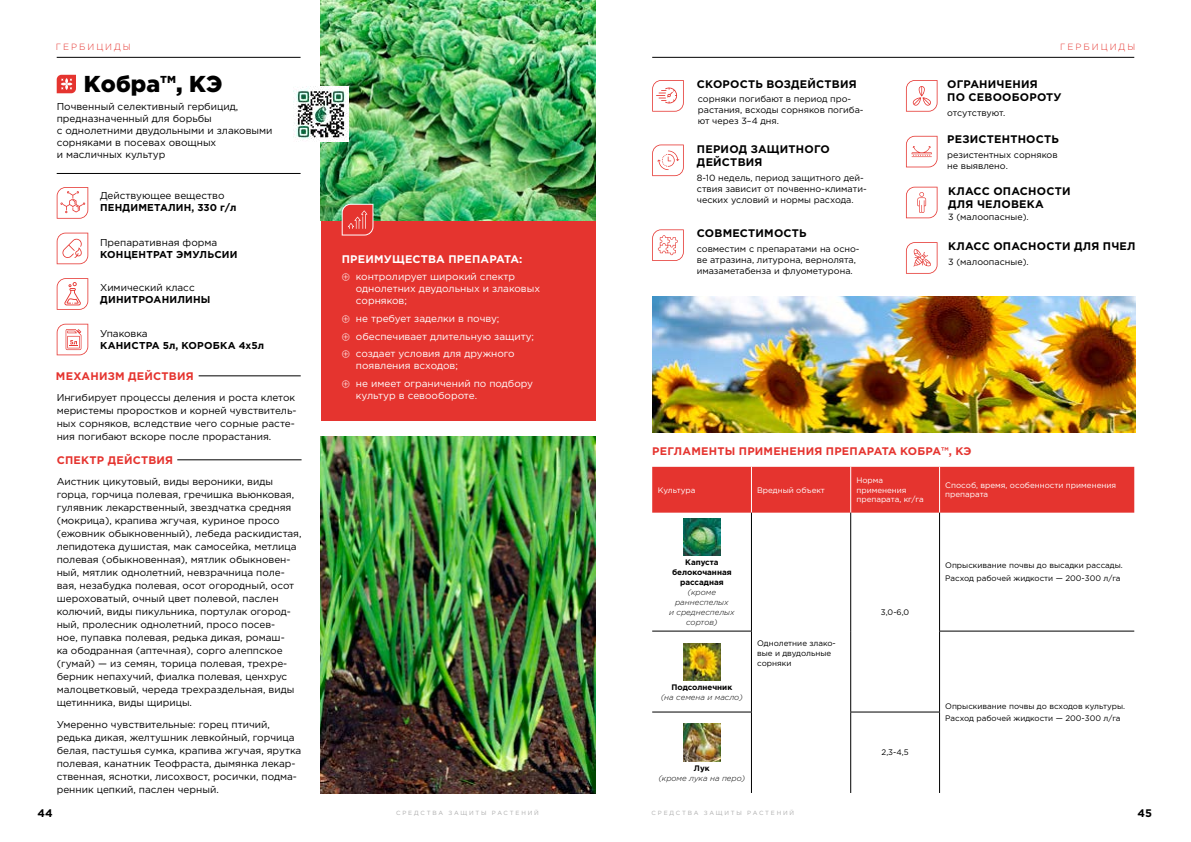
<style>
.page{position:relative;width:1191px;height:842px;background:#fff}
.page>*{position:absolute;margin:0;border:0;box-sizing:border-box;transform-origin:0 0}
.t1{font:900 23px "Gotham Pro";color:#000}
.t2{font:700 11px/13.2px "Gotham Pro";letter-spacing:.02em;color:#000}
.t3{font:700 11px "Gotham Pro";letter-spacing:.02em;color:#e5342f}
.t4{font:700 11px "Gotham Pro";letter-spacing:.02em;color:#fff}
.t5{font:10px/13px "Gotham Pro";color:#000}
.t6{font:10px/17.7px "Gotham Pro";color:#fff}
.t7{font:700 10px "Gotham Pro";letter-spacing:.02em;color:#000}
.t8{font:9px/11px "Gotham Pro";color:#000}
.t9{font:300 9px "Gotham Pro";letter-spacing:.22em;color:#e5342f}
.t10{font:8px/10px "Gotham Pro";color:#000}
.t11{font:8px/9.6px "Gotham Pro";color:#fff}
.t12{font:italic 300 8px/10px "Gotham Pro";color:#000;text-align:center}
.t13{font:700 8px/10px "Gotham Pro";color:#000;text-align:center}
.t14{font:6px "Gotham Pro";letter-spacing:.3em;color:#acacac}
.s1{font-family:"My Font"}
</style>
<div class="page">
<svg style="left:57px;top:75px;width:19px;height:18px"></svg>
<svg style="left:57px;top:187px;width:31px;height:32px"></svg>
<svg style="left:57px;top:233px;width:31px;height:31px"></svg>
<svg style="left:57px;top:278px;width:31px;height:32px"></svg>
<hr style="left:177px;top:460px;width:124px;height:1px;background:#000">
<hr style="left:57px;top:173px;width:243px;height:1px;background:#000">
<hr style="left:199px;top:376px;width:102px;height:1px;background:#000">
<div style="left:321px;top:221px;width:274px;height:200px;background:#e5342f"></div>
<img style="left:321px;top:0;width:274px;height:221px">
<svg style="left:342px;top:204px;width:31px;height:32px"></svg>
<svg style="left:57px;top:324px;width:31px;height:31px"></svg>
<img style="left:293px;top:86px;width:56px;height:56px">
<img style="left:321px;top:437px;width:274px;height:357px">
<img style="left:652px;top:296px;width:483px;height:136px">
<svg style="left:652px;top:145px;width:32px;height:31px"></svg>
<svg style="left:652px;top:80px;width:32px;height:32px"></svg>
<svg style="left:906px;top:80px;width:31px;height:32px"></svg>
<svg style="left:906px;top:136px;width:31px;height:31px"></svg>
<svg style="left:652px;top:229px;width:32px;height:32px"></svg>
<svg style="left:906px;top:242px;width:31px;height:32px"></svg>
<svg style="left:906px;top:187px;width:31px;height:31px"></svg>
<hr style="left:57px;top:57px;width:243px;height:1px;background:#000">
<hr style="left:652px;top:57px;width:482px;height:1px;background:#000">
<div style="left:652px;top:467px;width:482px;height:46px;background:#e5342f"></div>
<hr style="left:751px;top:467px;width:1px;height:46px;background:#fff">
<hr style="left:850px;top:467px;width:1px;height:46px;background:#fff">
<hr style="left:939px;top:467px;width:1px;height:46px;background:#fff">
<hr style="left:751px;top:513px;width:1px;height:118px;background:#000">
<hr style="left:850px;top:513px;width:1px;height:118px;background:#000">
<hr style="left:850px;top:631px;width:1px;height:81px;background:#000">
<hr style="left:939px;top:513px;width:1px;height:118px;background:#000">
<hr style="left:652px;top:631px;width:99px;height:1px;background:#000">
<hr style="left:751px;top:631px;width:1px;height:81px;background:#000">
<hr style="left:939px;top:631px;width:195px;height:1px;background:#000">
<hr style="left:939px;top:631px;width:1px;height:81px;background:#000">
<hr style="left:652px;top:712px;width:99px;height:1px;background:#000">
<hr style="left:751px;top:712px;width:1px;height:81px;background:#000">
<hr style="left:850px;top:712px;width:89px;height:1px;background:#000">
<hr style="left:850px;top:712px;width:1px;height:81px;background:#000">
<hr style="left:939px;top:712px;width:1px;height:81px;background:#000">
<img style="left:683px;top:518px;width:37px;height:37px">
<img style="left:683px;top:643px;width:37px;height:37px">
<img style="left:683px;top:724px;width:37px;height:37px">
<p class="t9" style="left:56px;top:42px;width:76px">ГЕРБИЦИДЫ</p>
<p class="t9" style="left:1060px;top:42px;width:76px">ГЕРБИЦИДЫ</p>
<h1 class="t1" style="left:84px;top:70px;width:140px">Кобра™, КЭ</h1>
<p class="t5" style="left:57px;top:100px;width:217px;line-height:12px">Почвенный селективный гербицид, предназначенный для борьбы<br>с однолетними двудольными и злаковыми сорняками в посевах овощных<br>и масличных культур</p>
<p class="t5" style="left:100px;top:189px;width:126px">Действующее вещество</p>
<p class="t7" style="left:100px;top:202px;width:138px">ПЕНДИМЕТАЛИН, 330 г/л</p>
<p class="t5" style="left:100px;top:235px;width:119px">Препаративная форма</p>
<p class="t7" style="left:100px;top:248px;width:139px">КОНЦЕНТРАТ ЭМУЛЬСИИ</p>
<p class="t5" style="left:100px;top:281px;width:96px">Химический класс</p>
<p class="t7" style="left:100px;top:294px;width:112px">ДИНИТРОАНИЛИНЫ</p>
<p class="t5" style="left:100px;top:327px;width:49px">Упаковка</p>
<p class="t7" style="left:100px;top:339px;width:165px">КАНИСТРА 5л, КОРОБКА 4х5л</p>
<p class="t3" style="left:56px;top:369px;width:139px">МЕХАНИЗМ ДЕЙСТВИЯ</p>
<p class="t5" style="left:57px;top:391px;width:241px">Ингибирует процессы деления и роста клеток меристемы проростков и корней чувствитель&shy;ных сорняков, вследствие чего сорные расте&shy;ния погибают вскоре после прорастания.</p>
<p class="t3" style="left:57px;top:453px;width:118px">СПЕКТР ДЕЙСТВИЯ</p>
<p class="t5" style="left:57px;top:475px;width:246px">Аистник цикутовый, виды вероники, виды горца, горчица полевая, гречишка вьюнковая, гулявник лекарственный, звездчатка средняя (мокрица), крапива жгучая, куриное просо (ежовник обыкновенный), лебеда раскидистая, лепидотека душистая, мак самосейка, метлица полевая (обыкновенная), мятлик обыкновен&shy;ный, мятлик однолетний, невзрачница поле&shy;вая, незабудка полевая, осот огородный, осот шероховатый, очный цвет полевой, паслен колючий, виды пикульника, портулак огород&shy;ный, пролесник однолетний, просо посев-<br>ное, пупавка полевая, редька дикая, ромаш-<br>ка ободранная (аптечная), сорго алеппское (гумай) — из семян, торица полевая, трехре&shy;берник непахучий, фиалка полевая, ценхрус малоцветковый, череда трехраздельная, виды щетинника, виды щирицы.</p>
<p class="t5" style="left:57px;top:718px;width:246px">Умеренно чувствительные: горец птичий, редька дикая, желтушник левкойный, горчица белая, пастушья сумка, крапива жгучая, ярутка полевая, канатник Теофраста, дымянка лекар&shy;ственная, яснотки, лисохвост, росички, подма&shy;ренник цепкий, паслен черный.</p>
<p class="t4" style="left:342px;top:253px;width:182px">ПРЕИМУЩЕСТВА ПРЕПАРАТА:</p>
<p class="t6" style="left:356px;top:271px;width:186px;line-height:12px;text-indent:-14px"><span class="s1">©</span> контролирует широкий спектр однолетних двудольных и злаковых сорняков;</p>
<p class="t6" style="left:342px;top:310px;width:194px"><span class="s1">©</span> не требует заделки в почву;<br><span class="s1">©</span> обеспечивает длительную защиту; <span class="s1">©</span> создает условия для дружного</p>
<p class="t6" style="left:342px;top:357px;width:193px;text-indent:14px">появления всходов;<br><span class="s1">©</span> не имеет ограничений по подбору</p>
<p class="t6" style="left:356px;top:387px;width:123px">культур в севообороте.</p>
<p class="t2" style="left:697px;top:77px;width:161px">СКОРОСТЬ ВОЗДЕЙСТВИЯ</p>
<p class="t8" style="left:698px;top:94px;width:167px">сорняки погибают в период про&shy;растания, всходы сорняков погиба&shy;ют через 3–4 дня.</p>
<p class="t2" style="left:697px;top:142px;width:134px">ПЕРИОД ЗАЩИТНОГО<br>ДЕЙСТВИЯ</p>
<p class="t8" style="left:697px;top:173px;width:171px">8-10 недель, период защитного дей&shy;ствия зависит от почвенно-климати&shy;ческих условий и нормы расхода.</p>
<p class="t2" style="left:947px;top:77px;width:116px">ОГРАНИЧЕНИЯ<br>ПО СЕВООБОРОТУ</p>
<p class="t8" style="left:947px;top:107px;width:60px">отсутствуют.</p>
<p class="t2" style="left:947px;top:133px;width:113px">РЕЗИСТЕНТНОСТЬ</p>
<p class="t8" style="left:947px;top:149px;width:112px">резистентных сорняков не выявлено.</p>
<p class="t2" style="left:948px;top:184px;width:124px">КЛАСС ОПАСНОСТИ<br>ДЛЯ ЧЕЛОВЕКА</p>
<p class="t8" style="left:948px;top:212px;width:82px">3 (малоопасные).</p>
<p class="t2" style="left:697px;top:227px;width:111px">СОВМЕСТИМОСТЬ</p>
<p class="t8" style="left:696px;top:243px;width:164px">совместим с препаратами на осно&shy;ве атразина, литурона, вернолята, имазаметабенза и флуометурона.</p>
<p class="t2" style="left:948px;top:239px;width:189px">КЛАСС ОПАСНОСТИ ДЛЯ ПЧЕЛ</p>
<p class="t8" style="left:948px;top:256px;width:82px">3 (малоопасные).</p>
<p class="t3" style="left:652px;top:444px;width:321px">РЕГЛАМЕНТЫ ПРИМЕНЕНИЯ ПРЕПАРАТА КОБРА™, КЭ</p>
<p class="t11" style="left:658px;top:485px;width:39px">Культура</p>
<p class="t11" style="left:757px;top:485px;width:69px">Вредный объект</p>
<p class="t11" style="left:856px;top:475px;width:69px">Норма применения препарата, кг/га</p>
<p class="t11" style="left:945px;top:480px;width:172px">Способ, время, особенности применения препарата</p>
<p class="t13" style="left:672px;top:557px;width:61px">Капуста белокочанная рассадная</p>
<p class="t12" style="left:669px;top:588px;width:67px">(кроме раннеспелых<br>и среднеспелых сортов)</p>
<p class="t13" style="left:671px;top:682px;width:62px">Подсолнечник</p>
<p class="t12" style="left:661px;top:692px;width:83px">(на семена и масло)</p>
<p class="t10" style="left:757px;top:638px;width:80px">Однолетние злако&shy;вые и двудольные сорняки</p>
<p class="t13" style="left:694px;top:763px;width:17px">Лук</p>
<p class="t12" style="left:658px;top:773px;width:88px">(кроме лука на перо)</p>
<p class="t10" style="left:881px;top:607px;width:30px">3,0-6,0</p>
<p class="t10" style="left:881px;top:747px;width:29px">2,3-4,5</p>
<p class="t10" style="left:945px;top:559px;width:179px;line-height:12.8px">Опрыскивание почвы до высадки рассады.<br>Расход рабочей жидкости — 200-300 л/га</p>
<p class="t10" style="left:945px;top:699px;width:181px;line-height:12.8px">Опрыскивание почвы до всходов культуры.<br>Расход рабочей жидкости — 200-300 л/га</p>
<p class="t2" style="left:38px;top:806px;width:17px">44</p>
<p class="t14" style="left:396px;top:810px;width:144px">СРЕДСТВА ЗАЩИТЫ РАСТЕНИЙ</p>
<p class="t14" style="left:651px;top:810px;width:144px">СРЕДСТВА ЗАЩИТЫ РАСТЕНИЙ</p>
<p class="t2" style="left:1137px;top:806px;width:16px">45</p>
</div>
